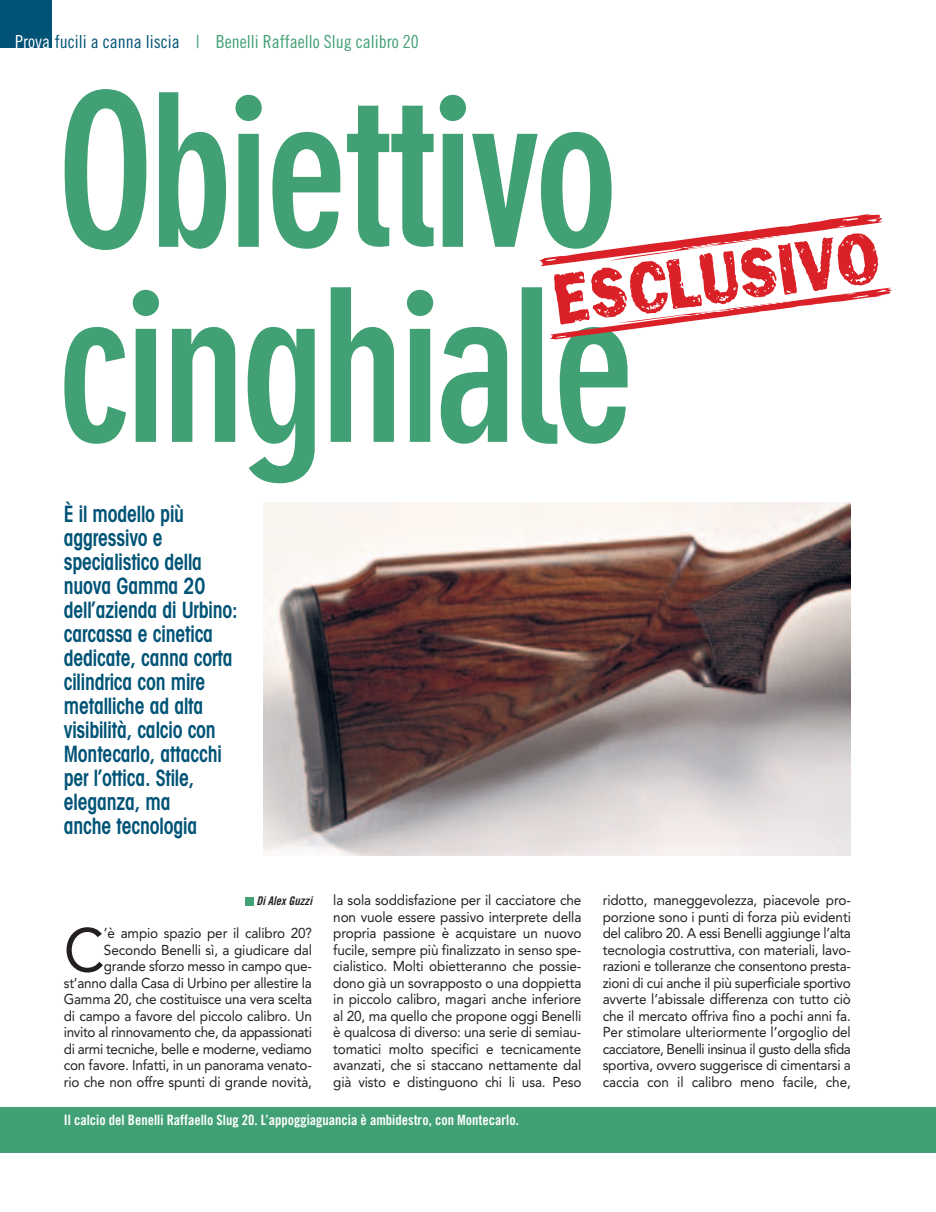
<style>
.page{position:relative;width:936px;height:1212px;background:#fff}
.page>*{position:absolute;margin:0;border:0;box-sizing:border-box;transform-origin:0 0}
.t1{font:700 condensed 210px/195px "DIN Neuzeit Grotesk";letter-spacing:-.03em;color:#41a074}
.t2{font:60.9px "Avenir";color:#231f20;scale:.95 1}
.t3{font:600 condensed 22.5px/24px "Avant Garde";letter-spacing:-.01em;color:#005376;scale:.88 1}
.t4{font:18px "Trade Gothic Cond Eighteen";color:#41a074}
.t5{font:14.25px/16.5px "Avenir";letter-spacing:-.015em;color:#231f20;text-align:justify;scale:.95 1}
.t6{font:14.25px "Trade Gothic Bold Cond Twenty";color:#fff}
.t7{font:12px "Trade Gothic Bold Cond Twenty Obl";color:#231f20}
.s1{color:#fff}
.s2{color:#005376}
</style>
<div class="page">
<div style="left:0;top:0;width:52px;height:48px;background:#005376"></div>
<div style="left:245px;top:897px;width:9px;height:8px;background:#41a074"></div>
<img style="left:263px;top:502px;width:587px;height:354px">
<div style="left:0;top:1107px;width:935px;height:46px;background:#41a074"></div>
<svg style="left:539px;top:214px;width:353px;height:125px"></svg>
<p class="t4" style="left:15px;top:35px;width:405px"><span class="s1">Prova</span> <span class="s2">fucili a canna liscia</span> | Benelli Raffaello Slug calibro 20</p>
<p class="t1" style="left:57px;top:92px;width:581px">Obiettivo cinghiale</p>
<p class="t3" style="left:64px;top:504px;width:199px">È il modello più aggressivo e specialistico della nuova Gamma 20 dell’azienda di Urbino: carcassa e cinetica dedicate, canna corta cilindrica con mire metalliche ad alta visibilità, calcio con<br>Montecarlo, attacchi per l’ottica. Stile, eleganza, ma<br>anche tecnologia</p>
<p class="t5" style="left:333px;top:893px;width:263px">la sola soddisfazione per il cacciatore che non vuole essere passivo interprete della propria passione è acquistare un nuovo fucile, sempre più finalizzato in senso spe&shy;cialistico. Molti obietteranno che possie&shy;dono già un sovrapposto o una doppietta in piccolo calibro, magari anche inferiore al 20, ma quello che propone oggi Benelli è qualcosa di diverso: una serie di semiau&shy;tomatici molto specifici e tecnicamente avanzati, che si staccano nettamente dal già visto e distinguono chi li usa. Peso</p>
<p class="t6" style="left:64px;top:1115px;width:456px">Il calcio del Benelli Raffaello Slug 20. L’appoggiaguancia è ambidestro, con Montecarlo.</p>
<p class="t7" style="left:257px;top:897px;width:57px">Di Alex Guzzi</p>
<p class="t2" style="left:64px;top:925px;width:44px">C</p>
<p class="t5" style="left:64px;top:926px;width:263px;text-align:right">’è ampio spazio per il calibro 20?<br>Secondo Benelli sì, a giudicare dal grande sforzo messo in campo que&shy;st’anno dalla Casa di Urbino per allestire la Gamma 20, che costituisce una vera scelta di campo a favore del piccolo calibro. Un invito al rinnovamento che, da appassionati di armi tecniche, belle e moderne, vediamo con favore. Infatti, in un panorama venato&shy;rio che non offre spunti di grande novità,</p>
<p class="t5" style="left:602px;top:893px;width:263px">ridotto, maneggevolezza, piacevole pro&shy;porzione sono i punti di forza più evidenti del calibro 20. A essi Benelli aggiunge l’alta tecnologia costruttiva, con materiali, lavo&shy;razioni e tolleranze che consentono presta&shy;zioni di cui anche il più superficiale sportivo avverte l’abissale differenza con tutto ciò che il mercato offriva fino a pochi anni fa.<br>Per stimolare ulteriormente l’orgoglio del cacciatore, Benelli insinua il gusto della sfida sportiva, ovvero suggerisce di cimentarsi a caccia con il calibro meno facile, che,</p>
</div>
